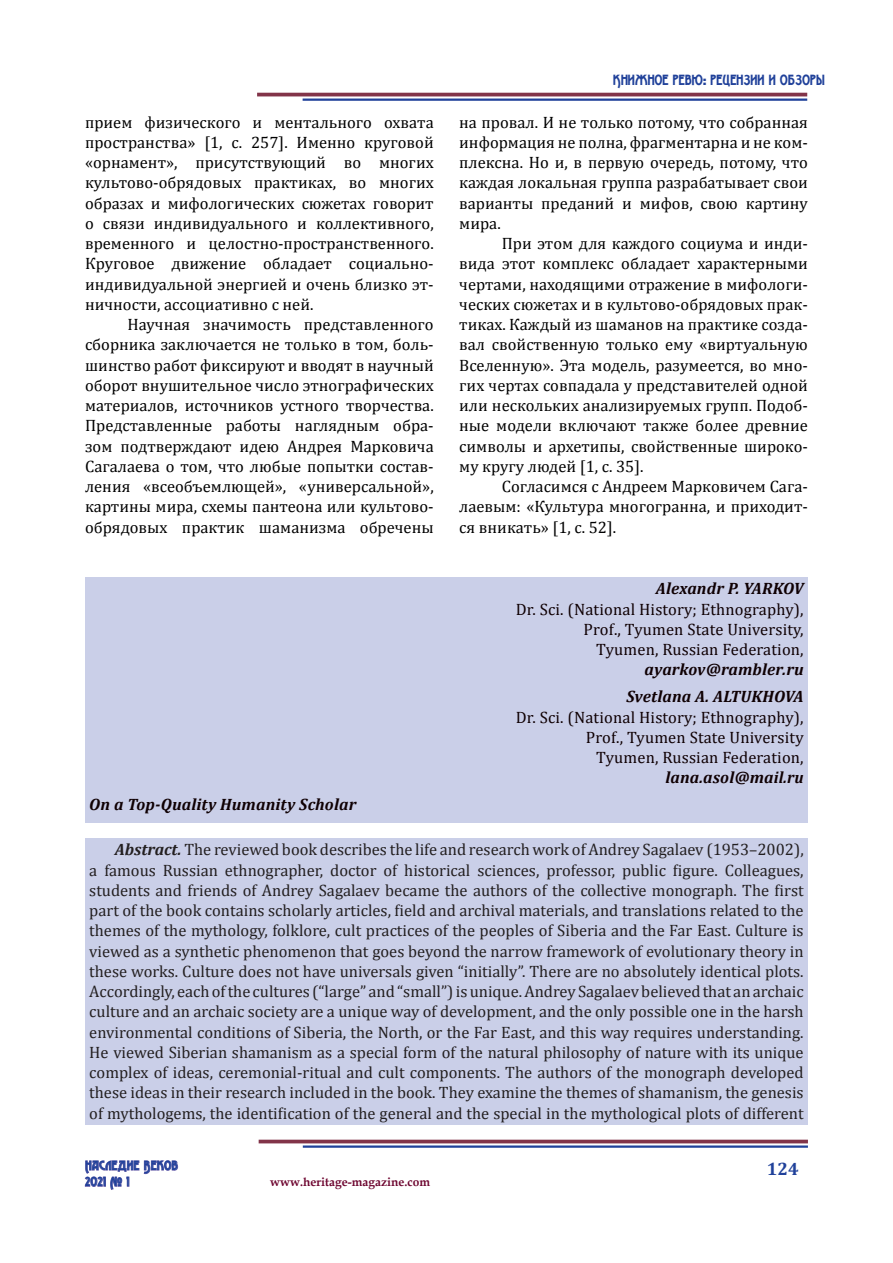
<style>
.page{position:relative;width:893px;height:1263px;background:#fff}
.page>*{position:absolute;margin:0;border:0;box-sizing:border-box;transform-origin:0 0}
.t1{font:700 18px "Cambria";color:#20419a}
.t2{font:16.5px/20.2px "Cambria";color:#000001;text-align:justify}
.t3{font:16.5px/20.2px "Cambria";color:#231f20;text-align:justify}
.t4{font:16.5px "Cambria";letter-spacing:.01em;color:#0f0003}
.t5{font:italic 700 16.5px "Cambria";letter-spacing:.01em;color:#0f0003}
.t6{font:15px "Advokat Modern";color:#20419a}
.t7{font:13.5px/16.2px "Advokat Modern";letter-spacing:.03em;color:#20419a}
.t8{font:700 12px "Book Antiqua";color:#6e0731}
.s1{font-weight:700;font-style:italic}
</style>
<div class="page">
<div style="left:85px;top:838px;width:723px;height:287px;background:#cacfe8"></div>
<div style="left:85px;top:577px;width:723px;height:246px;background:#cacfe8"></div>
<hr style="left:259px;top:1140px;width:549px;height:3px;background:#823449">
<hr style="left:303px;top:1145px;width:505px;height:3px;background:#20419a">
<svg style="left:85px;top:1160px;width:93px;height:30px"></svg>
<hr style="left:257px;top:93px;width:550px;height:3px;background:#823449">
<hr style="left:303px;top:99px;width:504px;height:2px;background:#20419a">
<p class="t2" style="left:85px;top:112px;width:350px">прием физического и ментального охвата пространства» [1, с. 257]. Именно круговой «орнамент», присутствующий во многих культово-обрядовых практиках, во многих образах и мифологических сюжетах говорит о связи индивидуального и коллективного, временного и целостно-пространственного.<br>Круговое движение обладает социально&shy;индивидуальной энергией и очень близко эт&shy;ничности, ассоциативно с ней.</p>
<p class="t2" style="left:85px;top:314px;width:350px;text-indent:43px">Научная значимость представленного сборника заключается не только в том, боль&shy;шинство работ фиксируют и вводят в научный оборот внушительное число этнографических материалов, источников устного творчества.<br>Представленные работы наглядным обра&shy;зом подтверждают идею Андрея Марковича Сагалаева о том, что любые попытки состав&shy;ления «всеобъемлющей», «универсальной», картины мира, схемы пантеона или культово&shy;обрядовых практик шаманизма обречены</p>
<p class="t5" style="left:89px;top:793px;width:268px">On a Top-Quality Humanity Scholar</p>
<p class="t6" style="left:613px;top:72px;width:214px">Книжное ревю: рецензии и обзоры</p>
<p class="t2" style="left:459px;top:112px;width:350px">на провал. И не только потому, что собранная информация не полна, фрагментарна и не ком&shy;плексна. Но и, в первую очередь, потому, что каждая локальная группа разрабатывает свои варианты преданий и мифов, свою картину мира.</p>
<p class="t2" style="left:459px;top:233px;width:350px;text-indent:43px">При этом для каждого социума и инди&shy;вида этот комплекс обладает характерными чертами, находящими отражение в мифологи&shy;ческих сюжетах и в культово-обрядовых прак&shy;тиках. Каждый из шаманов на практике созда&shy;вал свойственную только ему «виртуальную Вселенную». Эта модель, разумеется, во мно&shy;гих чертах совпадала у представителей одной или нескольких анализируемых групп. Подоб&shy;ные модели включают также более древние символы и архетипы, свойственные широко&shy;му кругу людей [1, с. 35].</p>
<p class="t2" style="left:459px;top:476px;width:350px;text-indent:43px">Согласимся с Андреем Марковичем Сага&shy;лаевым: «Культура многогранна, и приходит&shy;ся вникать» [1, с. 52].</p>
<p class="t5" style="left:656px;top:577px;width:149px">Alexandr P. YARKOV</p>
<p class="t4" style="left:516px;top:599px;width:289px">Dr. Sci. (National History; Ethnography),</p>
<p class="t4" style="left:584px;top:619px;width:222px">Prof., Tyumen State University,</p>
<p class="t4" style="left:596px;top:640px;width:209px">Tyumen, Russian Federation,</p>
<p class="t5" style="left:644px;top:658px;width:161px">ayarkov@rambler.ru</p>
<p class="t5" style="left:626px;top:685px;width:179px">Svetlana A. ALTUKHOVA</p>
<p class="t4" style="left:516px;top:707px;width:289px">Dr. Sci. (National History; Ethnography),</p>
<p class="t4" style="left:586px;top:727px;width:219px">Prof., Tyumen State University</p>
<p class="t4" style="left:596px;top:748px;width:209px">Tyumen, Russian Federation,</p>
<p class="t5" style="left:665px;top:766px;width:140px">lana.asol@mail.ru</p>
<p class="t3" style="left:89px;top:839px;width:716px;text-indent:26px"><span class="s1">Abstract.</span> The reviewed book describes the life and research work of Andrey Sagalaev (1953–2002), a famous Russian ethnographer, doctor of historical sciences, professor, public figure. Colleagues, students and friends of Andrey Sagalaev became the authors of the collective monograph. The first part of the book contains scholarly articles, field and archival materials, and translations related to the themes of the mythology, folklore, cult practices of the peoples of Siberia and the Far East. Culture is viewed as a synthetic phenomenon that goes beyond the narrow framework of evolutionary theory in these works. Culture does not have universals given “initially”. There are no absolutely identical plots.<br>Accordingly, each of the cultures (“large” and “small”) is unique. Andrey Sagalaev believed that an archaic culture and an archaic society are a unique way of development, and the only possible one in the harsh environmental conditions of Siberia, the North, or the Far East, and this way requires understanding.<br>He viewed Siberian shamanism as a special form of the natural philosophy of nature with its unique complex of ideas, ceremonial-ritual and cult components. The authors of the monograph developed these ideas in their research included in the book. They examine the themes of shamanism, the genesis of mythologems, the identification of the general and the special in the mythological plots of different</p>
<p class="t7" style="left:85px;top:1158px;width:95px">Наследие Веков<br>2021 № 1</p>
<p class="t8" style="left:270px;top:1174px;width:161px">www.heritage-magazine.com</p>
<p class="t1" style="left:767px;top:1156px;width:33px">124</p>
</div>
